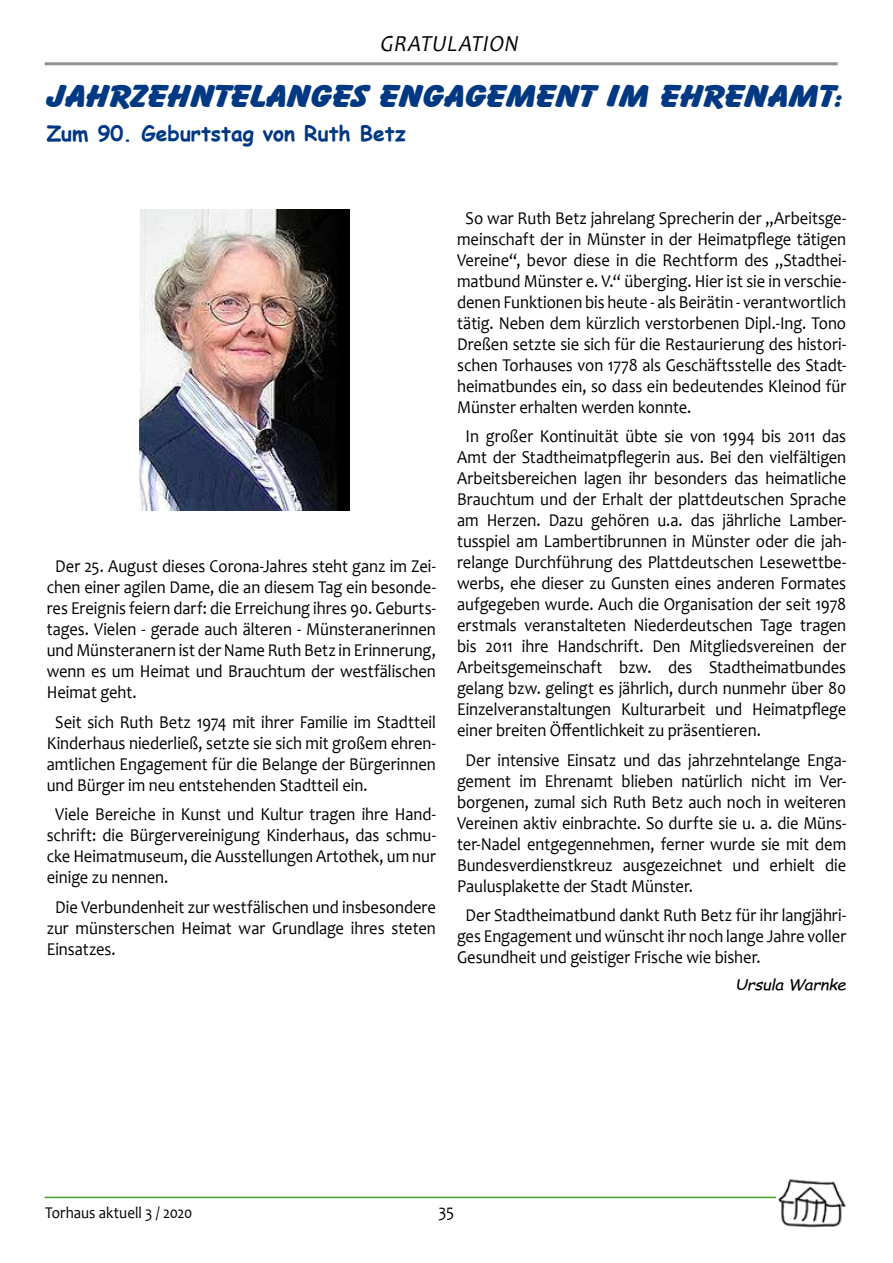
<style>
.page{position:relative;width:893px;height:1263px;background:#fff}
.page>*{position:absolute;margin:0;border:0;box-sizing:border-box;transform-origin:0 0}
.t1{font:33px "Cartoon Wide";letter-spacing:-.01em;color:#003882}
.t2{font:italic 23.1px "Candara";color:#000;scale:.91 1}
.t3{font:700 21px "Comic Sans MS";color:#003882}
.t4{font:18.15px/21px "Candara";color:#000;text-align:justify;scale:.91 1}
.t5{font:16.5px "Candara";color:#000;scale:.91 1}
.t6{font:italic 15px "Comic Sans MS";letter-spacing:-.02em;color:#000;scale:1.1 1}
</style>
<div class="page">
<hr style="left:45px;top:1197px;width:732px;height:1px;background:#44a12b">
<img style="left:778px;top:1178px;width:68px;height:50px">
<hr style="left:45px;top:62px;width:793px;height:3px;background:#8f9193">
<img style="left:139px;top:209px;width:210px;height:301px">
<p class="t2" style="left:380px;top:29px;width:159px">GRATULATION</p>
<h1 class="t1" style="left:47px;top:78px;width:798px">JAHRZEHNTELANGES ENGAGEMENT IM EHRENAMT:</h1>
<p class="t3" style="left:47px;top:118px;width:361px">Zum 90. Geburtstag von Ruth Betz</p>
<p class="t4" style="left:47px;top:556px;width:429px;text-indent:9px">Der 25. August dieses Corona-Jahres steht ganz im Zei&shy;chen einer agilen Dame, die an diesem Tag ein besonde&shy;res Ereignis feiern darf: die Erreichung ihres 90. Geburts&shy;tages. Vielen - gerade auch älteren - Münsteranerinnen und Münsteranern ist der Name Ruth Betz in Erinnerung, wenn es um Heimat und Brauchtum der westfälischen Heimat geht.</p>
<p class="t4" style="left:47px;top:711px;width:429px;text-indent:8px">Seit sich Ruth Betz 1974 mit ihrer Familie im Stadtteil Kinderhaus niederließ, setzte sie sich mit großem ehren&shy;amtlichen Engagement für die Belange der Bürgerinnen und Bürger im neu entstehenden Stadtteil ein.</p>
<p class="t4" style="left:47px;top:804px;width:429px;text-indent:8px">Viele Bereiche in Kunst und Kultur tragen ihre Hand&shy;schrift: die Bürgervereinigung Kinderhaus, das schmu&shy;cke Heimatmuseum, die Ausstellungen Artothek, um nur einige zu nennen.</p>
<p class="t4" style="left:47px;top:896px;width:429px;text-indent:8px">Die Verbundenheit zur westfälischen und insbesondere zur münsterschen Heimat war Grundlage ihres steten Einsatzes.</p>
<p class="t4" style="left:457px;top:207px;width:429px;text-indent:9px">So war Ruth Betz jahrelang Sprecherin der „Arbeitsge&shy;meinschaft der in Münster in der Heimatpflege tätigen Vereine“, bevor diese in die Rechtform des „Stadthei&shy;matbund Münster e. V.“ überging. Hier ist sie in verschie&shy;denen Funktionen bis heute - als Beirätin - verantwortlich tätig. Neben dem kürzlich verstorbenen Dipl.-Ing. Tono Dreßen setzte sie sich für die Restaurierung des histori&shy;schen Torhauses von 1778 als Geschäftsstelle des Stadt&shy;heimatbundes ein, so dass ein bedeutendes Kleinod für Münster erhalten werden konnte.</p>
<p class="t4" style="left:457px;top:425px;width:429px;text-indent:8px">In großer Kontinuität übte sie von 1994 bis 2011 das Amt der Stadtheimatpflegerin aus. Bei den vielfältigen Arbeitsbereichen lagen ihr besonders das heimatliche Brauchtum und der Erhalt der plattdeutschen Sprache am Herzen. Dazu gehören u.a. das jährliche Lamber&shy;tusspiel am Lambertibrunnen in Münster oder die jah&shy;relange Durchführung des Plattdeutschen Lesewettbe&shy;werbs, ehe dieser zu Gunsten eines anderen Formates aufgegeben wurde. Auch die Organisation der seit 1978 erstmals veranstalteten Niederdeutschen Tage tragen bis 2011 ihre Handschrift. Den Mitgliedsvereinen der Arbeitsgemeinschaft bzw. des Stadtheimatbundes gelang bzw. gelingt es jährlich, durch nunmehr über 80<br>Einzelveranstaltungen Kulturarbeit und Heimatpflege einer breiten Öffentlichkeit zu präsentieren.</p>
<p class="t4" style="left:457px;top:749px;width:429px;text-indent:8px">Der intensive Einsatz und das jahrzehntelange Enga&shy;gement im Ehrenamt blieben natürlich nicht im Ver&shy;borgenen, zumal sich Ruth Betz auch noch in weiteren Vereinen aktiv einbrachte. So durfte sie u. a. die Müns&shy;ter-Nadel entgegennehmen, ferner wurde sie mit dem Bundesverdienstkreuz ausgezeichnet und erhielt die Paulusplakette der Stadt Münster.</p>
<p class="t4" style="left:457px;top:904px;width:429px;text-indent:8px">Der Stadtheimatbund dankt Ruth Betz für ihr langjähri&shy;ges Engagement und wünscht ihr noch lange Jahre voller Gesundheit und geistiger Frische wie bisher.</p>
<p class="t6" style="left:735px;top:973px;width:102px">Ursula Warnke</p>
<p class="t5" style="left:45px;top:1202px;width:164px">Torhaus aktuell 3 / 2020</p>
<p class="t4" style="left:439px;top:1200px;width:19px">35</p>
</div>
